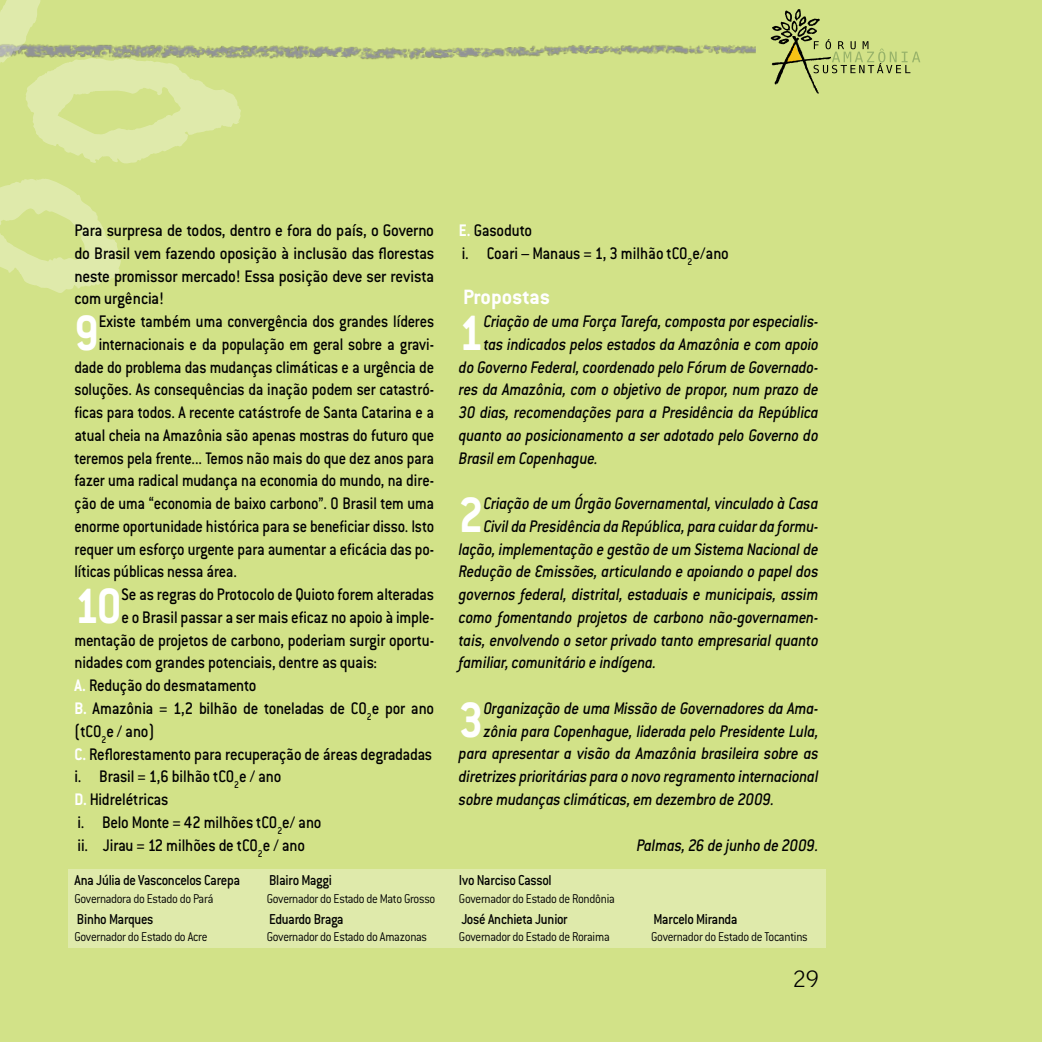
<style>
.page{position:relative;width:1042px;height:1042px;background:#d2e288}
.page>*{position:absolute;margin:0;border:0;box-sizing:border-box;transform-origin:0 0}
.t1{font:700 54.43px "Conduit ITC";color:#fff;scale:.9 1}
.t2{font:700 54.43px "Conduit ITC";color:#fff;scale:.88 1}
.t3{font:700 22.75px "Conduit ITC";color:#fff}
.t4{font:300 22.75px "Griffith Gothic";color:#000}
.t5{font:italic 500 18.38px "Conduit ITC";letter-spacing:-.015em;color:#000;scale:.9 1}
.t6{font:500 18.38px "Conduit ITC";letter-spacing:-.015em;color:#000;scale:.88 1}
.t7{font:500 18.38px/22.8px "Conduit ITC";letter-spacing:-.015em;color:#000;scale:.9 1}
.t8{font:500 18.38px/22.8px "Conduit ITC";letter-spacing:-.015em;color:#000;text-align:justify;scale:.92 1}
.t9{font:500 15.75px "Conduit ITC";letter-spacing:-.02em;color:#000;scale:.9 1}
.t10{font:300 14px "Conduit ITC";letter-spacing:-.025em;color:#000;scale:.9 1}
.s1{font-weight:700;color:#fff}
</style>
<div class="page">
<svg style="left:0;top:0;width:242px;height:293px"></svg>
<svg style="left:770px;top:9px;width:150px;height:85px"></svg>
<div style="left:68px;top:869px;width:758px;height:78px;background:#dfeaab"></div>
<p class="t8" style="left:74px;top:219px;width:392px">Para surpresa de todos, dentro e fora do país, o Governo do Brasil vem fazendo oposição à inclusão das florestas neste promissor mercado! Essa posição deve ser revista com urgência!</p>
<h1 class="t2" style="left:74px;top:301px;width:29px">9</h1>
<p class="t6" style="left:99px;top:311px;width:383px">Existe também uma convergência dos grandes líderes</p>
<p class="t6" style="left:99px;top:334px;width:383px">internacionais e da população em geral sobre a gravi-</p>
<p class="t6" style="left:74px;top:356px;width:410px">dade do problema das mudanças climáticas e a urgência de</p>
<p class="t6" style="left:74px;top:379px;width:410px">soluções. As consequências da inação podem ser catastró-</p>
<p class="t6" style="left:74px;top:402px;width:410px">ficas para todos. A recente catástrofe de Santa Catarina e a</p>
<p class="t6" style="left:74px;top:425px;width:410px">atual cheia na Amazônia são apenas mostras do futuro que</p>
<p class="t6" style="left:74px;top:447px;width:410px">teremos pela frente... Temos não mais do que dez anos para</p>
<p class="t6" style="left:74px;top:470px;width:410px">fazer uma radical mudança na economia do mundo, na dire-</p>
<p class="t6" style="left:74px;top:493px;width:410px">ção de uma “economia de baixo carbono”. O Brasil tem uma</p>
<p class="t6" style="left:74px;top:516px;width:410px">enorme oportunidade histórica para se beneficiar disso. Isto</p>
<p class="t6" style="left:74px;top:538px;width:410px">requer um esforço urgente para aumentar a eficácia das po-</p>
<p class="t6" style="left:74px;top:561px;width:186px">líticas públicas nessa área.</p>
<h1 class="t1" style="left:74px;top:574px;width:54px">10</h1>
<p class="t7" style="left:122px;top:583px;width:349px">Se as regras do Protocolo de Quioto forem alteradas</p>
<p class="t7" style="left:122px;top:606px;width:349px">e o Brasil passar a ser mais eficaz no apoio à imple-</p>
<p class="t7" style="left:74px;top:628px;width:401px">mentação de projetos de carbono, poderiam surgir oportu-</p>
<p class="t7" style="left:74px;top:651px;width:338px">nidades com grandes potenciais, dentre as quais:</p>
<p class="t7" style="left:74px;top:674px;width:204px"><span class="s1">A.</span> Redução do desmatamento</p>
<p class="t7" style="left:74px;top:697px;width:401px"><span class="s1">B.</span> Amazônia = 1,2 bilhão de toneladas de CO<sub>2</sub>e por ano</p>
<p class="t7" style="left:74px;top:719px;width:90px">(tCO<sub>2</sub>e / ano)</p>
<p class="t7" style="left:74px;top:742px;width:399px"><span class="s1">C.</span> Reflorestamento para recuperação de áreas degradadas</p>
<p class="t7" style="left:74px;top:765px;width:231px">i. Brasil = 1,6 bilhão tCO<sub>2</sub>e / ano</p>
<p class="t7" style="left:74px;top:788px;width:106px"><span class="s1">D.</span> Hidrelétricas</p>
<p class="t7" style="left:77px;top:810px;width:273px">i. Belo Monte = 42 milhões tCO<sub>2</sub>e/ ano</p>
<p class="t7" style="left:77px;top:833px;width:254px">ii. Jirau = 12 milhões de tCO<sub>2</sub>e / ano</p>
<p class="t9" style="left:74px;top:871px;width:186px">Ana Júlia de Vasconcelos Carepa</p>
<p class="t10" style="left:74px;top:891px;width:156px">Governadora do Estado do Pará</p>
<p class="t9" style="left:77px;top:910px;width:87px">Binho Marques</p>
<p class="t10" style="left:74px;top:929px;width:150px">Governador do Estado do Acre</p>
<p class="t9" style="left:269px;top:871px;width:71px">Blairo Maggi</p>
<p class="t10" style="left:267px;top:891px;width:189px">Governador do Estado de Mato Grosso</p>
<p class="t9" style="left:269px;top:910px;width:84px">Eduardo Braga</p>
<p class="t10" style="left:267px;top:929px;width:180px">Governador do Estado do Amazonas</p>
<p class="t7" style="left:459px;top:219px;width:301px"><span class="s1">E.</span> Gasoduto<br>i. Coari – Manaus = 1, 3 milhão tCO<sub>2</sub>e/ano</p>
<p class="t3" style="left:459px;top:284px;width:93px">Propostas</p>
<h1 class="t1" style="left:459px;top:301px;width:29px">1</h1>
<p class="t5" style="left:484px;top:311px;width:373px">Criação de uma Força Tarefa, composta por especialis-</p>
<p class="t5" style="left:484px;top:334px;width:374px">tas indicados pelos estados da Amazônia e com apoio</p>
<p class="t5" style="left:459px;top:356px;width:401px">do Governo Federal, coordenado pelo Fórum de Governado-</p>
<p class="t5" style="left:459px;top:379px;width:401px">res da Amazônia, com o objetivo de propor, num prazo de</p>
<p class="t5" style="left:459px;top:402px;width:401px">30 dias, recomendações para a Presidência da República</p>
<p class="t5" style="left:459px;top:425px;width:401px">quanto ao posicionamento a ser adotado pelo Governo do</p>
<p class="t5" style="left:459px;top:447px;width:156px">Brasil em Copenhague.</p>
<h1 class="t1" style="left:459px;top:483px;width:29px">2</h1>
<p class="t5" style="left:484px;top:493px;width:374px">Criação de um Órgão Governamental, vinculado à Casa</p>
<p class="t5" style="left:484px;top:516px;width:373px">Civil da Presidência da República, para cuidar da formu-</p>
<p class="t5" style="left:459px;top:538px;width:401px">lação, implementação e gestão de um Sistema Nacional de</p>
<p class="t5" style="left:459px;top:561px;width:401px">Redução de Emissões, articulando e apoiando o papel dos</p>
<p class="t5" style="left:459px;top:584px;width:401px">governos federal, distrital, estaduais e municipais, assim</p>
<p class="t5" style="left:459px;top:607px;width:401px">como fomentando projetos de carbono não-governamen-</p>
<p class="t5" style="left:459px;top:629px;width:401px">tais, envolvendo o setor privado tanto empresarial quanto</p>
<p class="t5" style="left:459px;top:652px;width:221px">familiar, comunitário e indígena.</p>
<h1 class="t1" style="left:459px;top:688px;width:29px">3</h1>
<p class="t5" style="left:484px;top:698px;width:373px">Organização de uma Missão de Governadores da Ama-</p>
<p class="t5" style="left:484px;top:720px;width:374px">zônia para Copenhague, liderada pelo Presidente Lula,</p>
<p class="t5" style="left:459px;top:743px;width:401px">para apresentar a visão da Amazônia brasileira sobre as</p>
<p class="t5" style="left:459px;top:766px;width:401px">diretrizes prioritárias para o novo regramento internacional</p>
<p class="t5" style="left:459px;top:789px;width:352px">sobre mudanças climáticas, em dezembro de 2009.</p>
<p class="t5" style="left:637px;top:834px;width:204px">Palmas, 26 de junho de 2009.</p>
<p class="t9" style="left:459px;top:871px;width:105px">Ivo Narciso Cassol</p>
<p class="t10" style="left:459px;top:891px;width:175px">Governador do Estado de Rondônia</p>
<p class="t9" style="left:461px;top:910px;width:119px">José Anchieta Junior</p>
<p class="t10" style="left:459px;top:929px;width:169px">Governador do Estado de Roraima</p>
<p class="t9" style="left:653px;top:910px;width:95px">Marcelo Miranda</p>
<p class="t10" style="left:651px;top:929px;width:175px">Governador do Estado de Tocantins</p>
<p class="t4" style="left:793px;top:965px;width:27px">29</p>
</div>
